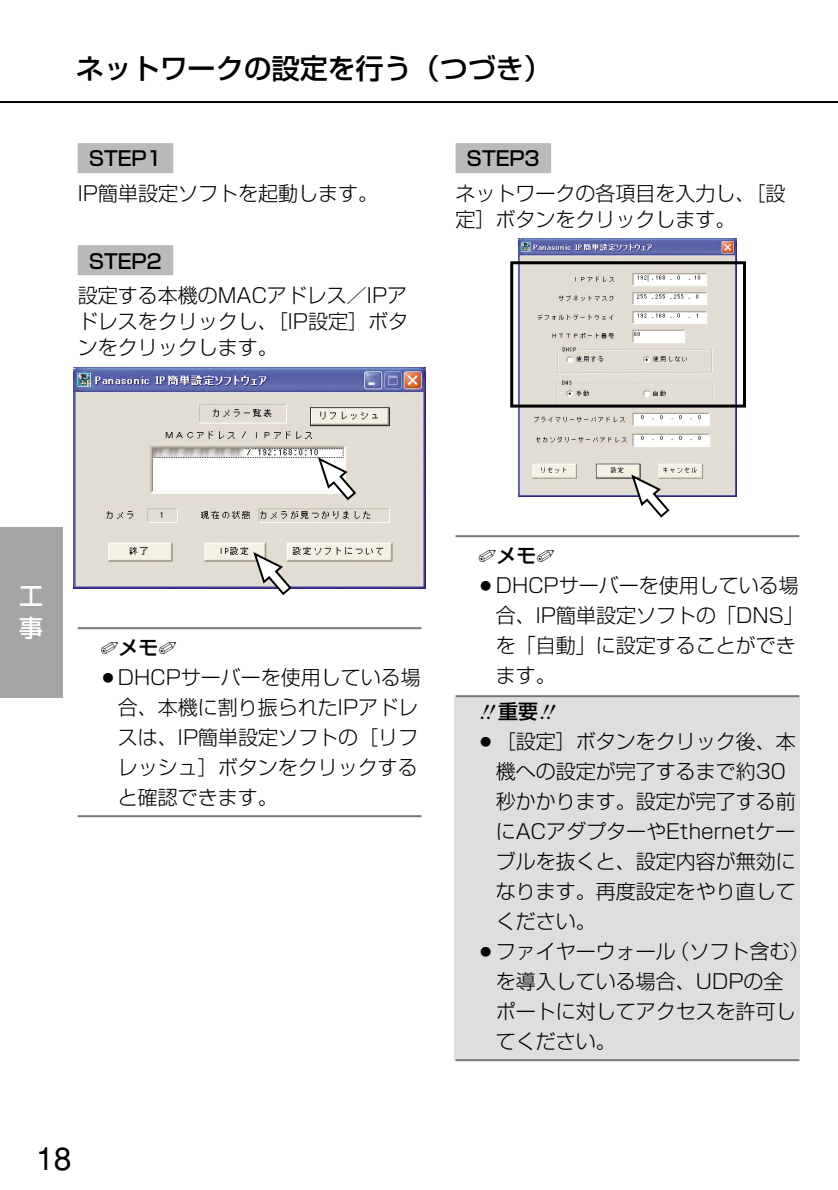
<style>
.page{position:relative;width:838px;height:1190px;background:#fff}
.page>*{position:absolute;margin:0;border:0;box-sizing:border-box;transform-origin:0 0}
.t1{font:32px "Helvetica";color:#000}
.t2{font:500 28px "Shin Go";color:#000}
.t3{font:500 24px/32px "Shin Go";color:#fff}
.t4{font:300 20px/30px "Shin Go";color:#000}
.t5{font:500 20px "Shin Go";color:#000}
</style>
<div class="page">
<div style="left:454px;top:697px;width:345px;height:363px;background:#dedede"></div>
<div style="left:78px;top:143px;width:95px;height:30px;background:#bababa"></div>
<div style="left:78px;top:245px;width:95px;height:30px;background:#bababa"></div>
<hr style="left:78px;top:627px;width:344px;height:2px;background:#777">
<hr style="left:78px;top:815px;width:344px;height:2px;background:#777">
<div style="left:456px;top:143px;width:95px;height:30px;background:#bababa"></div>
<hr style="left:456px;top:535px;width:343px;height:2px;background:#777">
<hr style="left:456px;top:695px;width:343px;height:2px;background:#777">
<hr style="left:456px;top:1059px;width:343px;height:2px;background:#777">
<hr style="left:0;top:101px;width:838px;height:2px;background:#000">
<div style="left:0;top:527px;width:62px;height:170px;background:#a5a5a5"></div>
<img style="left:518px;top:239px;width:218px;height:258px">
<div style="left:510px;top:261px;width:236px;height:147px;border:3px solid #000"></div>
<svg style="left:631px;top:473px;width:40px;height:45px"></svg>
<img style="left:74px;top:367px;width:351px;height:222px">
<svg style="left:316px;top:455px;width:42px;height:47px"></svg>
<svg style="left:252px;top:550px;width:41px;height:46px"></svg>
<h2 class="t2" style="left:76px;top:58px;width:478px">ネットワークの設定を行う（つづき）</h2>
<p class="t5" style="left:89px;top:151px;width:74px">STEP1</p>
<p class="t4" style="left:78px;top:181px;width:302px">IP簡単設定ソフトを起動します。</p>
<p class="t5" style="left:89px;top:253px;width:74px">STEP2</p>
<p class="t4" style="left:78px;top:285px;width:332px;line-height:26px;text-align:justify">設定する本機のMACアドレス／IPアドレスをクリックし、［IP設定］ボタンをクリックします。</p>
<p class="t5" style="left:467px;top:151px;width:74px">STEP3</p>
<p class="t4" style="left:456px;top:183px;width:332px;line-height:26px">ネットワークの各項目を入力し、［設定］ボタンをクリックします。</p>
<p class="t3" style="left:19px;top:583px;width:25px">工事</p>
<p class="t5" style="left:100px;top:639px;width:78px">✐メモ✐</p>
<p class="t4" style="left:118px;top:665px;width:304px;text-indent:-20px">○DHCPサーバーを使用している場合、本機に割り振られたIPアドレスは、IP簡単設定ソフトの［リフレッシュ］ボタンをクリックすると確認できます。</p>
<h1 class="t1" style="left:36px;top:1147px;width:37px">18</h1>
<p class="t5" style="left:478px;top:547px;width:78px">✐メモ✐</p>
<p class="t4" style="left:496px;top:573px;width:310px;text-indent:-20px">○DHCPサーバーを使用している場合、IP簡単設定ソフトの「DNS」を「自動」に設定することができます。</p>
<p class="t5" style="left:498px;top:703px;width:42px">重要</p>
<p class="t4" style="left:496px;top:729px;width:301px;text-indent:-20px">○［設定］ボタンをクリック後、本機への設定が完了するまで約30秒かかります。設定が完了する前にACアダプターやEthernetケーブルを抜くと、設定内容が無効になります。再度設定をやり直してください。</p>
<p class="t4" style="left:496px;top:939px;width:315px;text-indent:-20px">○ファイヤーウォール（ソフト含む）を導入している場合、UDPの全<br>ポートに対してアクセスを許可してください。</p>
</div>
